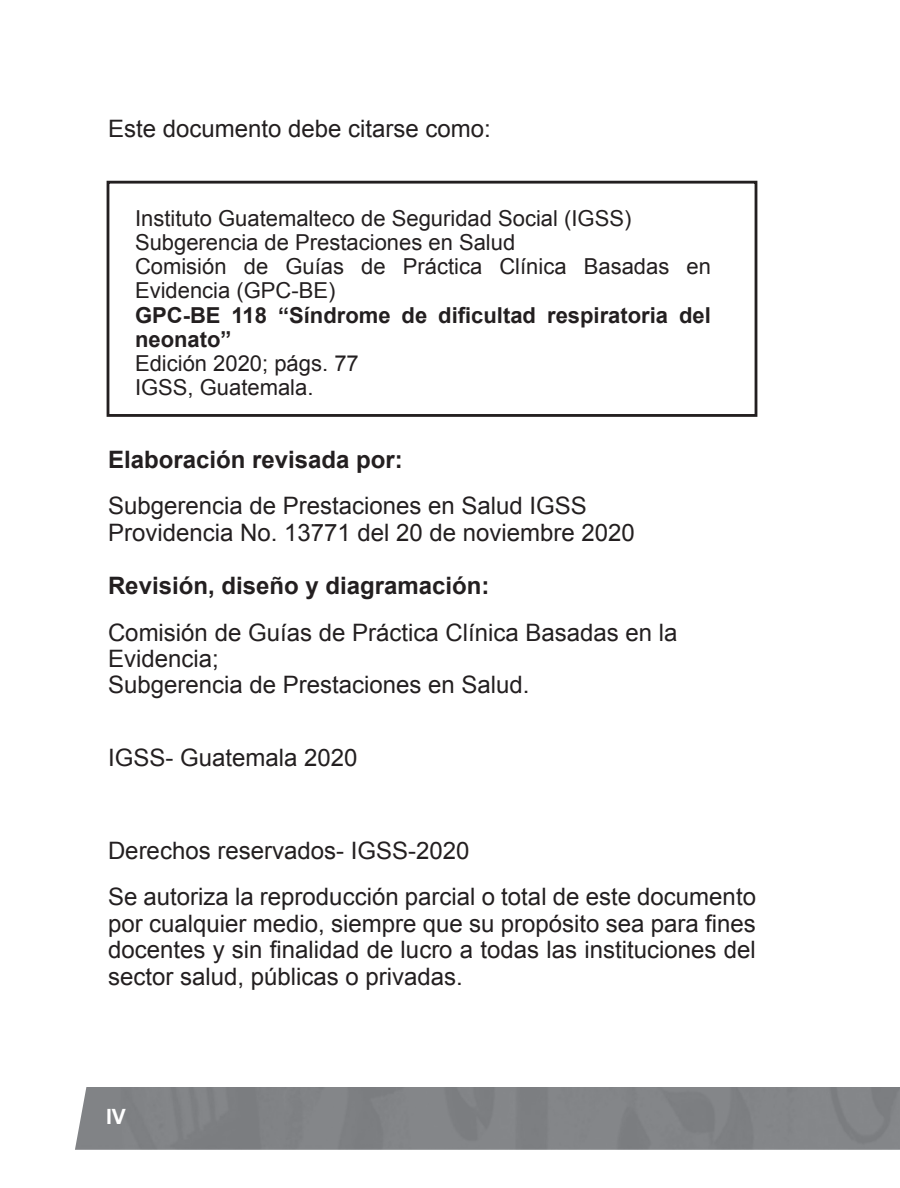
<style>
.page{position:relative;width:900px;height:1188px;background:#fff}
.page>*{position:absolute;margin:0;border:0;box-sizing:border-box;transform-origin:0 0}
.t1{font:24px/26.4px "Arial";color:#231f20}
.t2{font:700 24px "Arial";color:#231f20}
.t3{font:22px/24.2px "Arial";color:#231f20}
.t4{font:700 22px/24.2px "Arial";color:#231f20}
.t5{font:700 21px "Arial";color:#fff}
</style>
<div class="page">
<div style="left:107px;top:181px;width:650px;height:236px;border:3px solid #231f20"></div>
<p class="t1" style="left:108px;top:116px;width:384px">Este documento debe citarse como:</p>
<p class="t3" style="left:135px;top:206px;width:577px">Instituto Guatemalteco de Seguridad Social (IGSS)<br>Subgerencia de Prestaciones en Salud<br>Comisión de Guías de Práctica Clínica Basadas en Evidencia (GPC-BE)</p>
<p class="t4" style="left:135px;top:304px;width:577px">GPC-BE 118 “Síndrome de dificultad respiratoria del neonato”</p>
<p class="t3" style="left:135px;top:351px;width:225px">Edición 2020; págs. 77<br>IGSS, Guatemala.</p>
<p class="t2" style="left:108px;top:444px;width:296px">Elaboración revisada por:</p>
<p class="t1" style="left:108px;top:493px;width:528px">Subgerencia de Prestaciones en Salud IGSS<br>Providencia No. 13771 del 20 de noviembre 2020</p>
<p class="t2" style="left:108px;top:570px;width:383px">Revisión, diseño y diagramación:</p>
<p class="t1" style="left:108px;top:619px;width:571px">Comisión de Guías de Práctica Clínica Basadas en la<br>Evidencia;<br>Subgerencia de Prestaciones en Salud.</p>
<p class="t1" style="left:108px;top:745px;width:251px">IGSS- Guatemala 2020</p>
<p class="t1" style="left:108px;top:828px;width:650px;line-height:46.4px">Derechos reservados- IGSS-2020<br>Se autoriza la reproducción parcial o total de este documento</p>
<p class="t1" style="left:108px;top:910px;width:649px;text-align:justify">por cualquier medio, siempre que su propósito sea para fines docentes y sin finalidad de lucro a todas las instituciones del sector salud, públicas o privadas.</p>
<p class="t5" style="left:106px;top:1103px;width:21px">IV</p>
</div>
